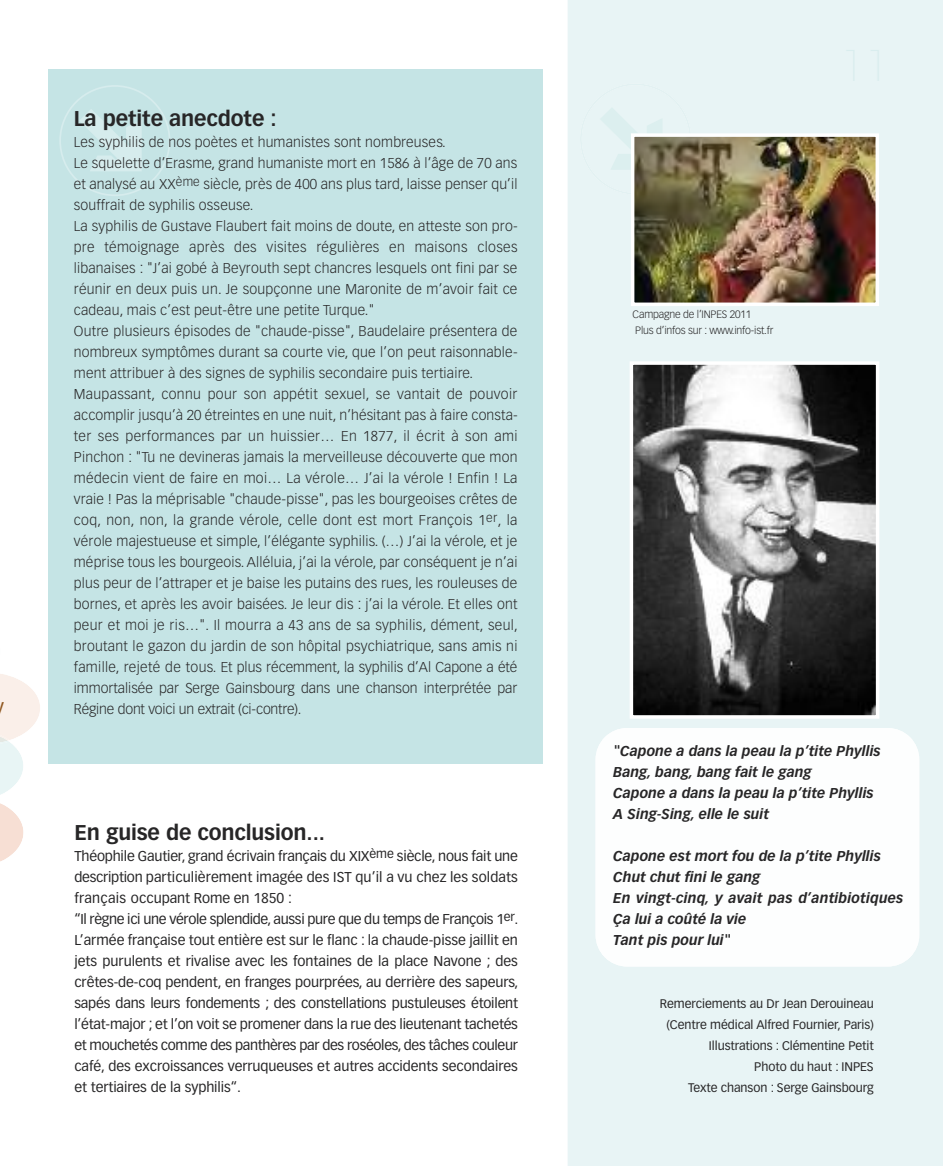
<style>
.page{position:relative;width:943px;height:1166px;background:#fff}
.page>*{position:absolute;margin:0;border:0;box-sizing:border-box;transform-origin:0 0}
.t1{font:700 21px "Vectora LH";letter-spacing:-.005em;color:#272627}
.t2{font:300 14px/21px "Vectora LH";letter-spacing:.015em;color:#272627}
.t3{font:14px/21px "Vectora LH";letter-spacing:-.005em;color:#272627}
.t4{font:italic 700 14px/21px "Vectora LH";color:#272627}
.t5{font:12.25px/21px "Vectora LH";letter-spacing:-.005em;color:#272627;text-align:right}
.t6{font:300 10.5px/15.8px "Vectora LH";letter-spacing:-.015em;color:#272627}
</style>
<div class="page">
<div style="left:48px;top:69px;width:494px;height:695px;background:#c5e4e5"></div>
<div style="left:568px;top:0;width:375px;height:1166px;background:#e8f4f5"></div>
<svg style="left:580px;top:83px;width:111px;height:112px;background:#e6f3f4"></svg>
<img style="left:634px;top:366px;width:240px;height:348px">
<div style="left:629px;top:361px;width:250px;height:358px;border:4px solid #fff"></div>
<img style="left:636px;top:138px;width:238px;height:163px">
<div style="left:631px;top:133px;width:248px;height:173px;border:4px solid #fff"></div>
<svg style="left:595px;top:728px;width:324px;height:238px"></svg>
<svg style="left:59px;top:85px;width:111px;height:111px"></svg>
<svg style="left:0;top:674px;width:40px;height:188px"></svg>
<h1 class="t1" style="left:74px;top:110px;width:204px">La petite anecdote :</h1>
<p class="t2" style="left:74px;top:132px;width:445px">Les syphilis de nos poètes et humanistes sont nombreuses.<br>Le squelette d’Erasme, grand humaniste mort en 1586 à l’âge de 70 ans et analysé au XX<sup>ème</sup> siècle, près de 400 ans plus tard, laisse penser qu’il souffrait de syphilis osseuse.<br>La syphilis de Gustave Flaubert fait moins de doute, en atteste son pro&shy;pre témoignage après des visites régulières en maisons closes libanaises : "J’ai gobé à Beyrouth sept chancres lesquels ont fini par se réunir en deux puis un. Je soupçonne une Maronite de m’avoir fait ce cadeau, mais c’est peut-être une petite Turque."<br>Outre plusieurs épisodes de "chaude-pisse", Baudelaire présentera de nombreux symptômes durant sa courte vie, que l’on peut raisonnable&shy;ment attribuer à des signes de syphilis secondaire puis tertiaire.<br>Maupassant, connu pour son appétit sexuel, se vantait de pouvoir accomplir jusqu’à 20 étreintes en une nuit, n’hésitant pas à faire consta&shy;ter ses performances par un huissier… En 1877, il écrit à son ami Pinchon : "Tu ne devineras jamais la merveilleuse découverte que mon médecin vient de faire en moi… La vérole… J’ai la vérole ! Enfin ! La vraie ! Pas la méprisable "chaude-pisse", pas les bourgeoises crêtes de coq, non, non, la grande vérole, celle dont est mort François 1<sup>er</sup>, la vérole majestueuse et simple, l’élégante syphilis. (…) J’ai la vérole, et je méprise tous les bourgeois. Alléluia, j’ai la vérole, par conséquent je n’ai plus peur de l’attraper et je baise les putains des rues, les rouleuses de bornes, et après les avoir baisées. Je leur dis : j’ai la vérole. Et elles ont peur et moi je ris…". Il mourra a 43 ans de sa syphilis, dément, seul, broutant le gazon du jardin de son hôpital psychiatrique, sans amis ni famille, rejeté de tous. Et plus récemment, la syphilis d’Al Capone a été immortalisée par Serge Gainsbourg dans une chanson interprétée par Régine dont voici un extrait (ci-contre).</p>
<h1 class="t1" style="left:74px;top:824px;width:252px">En guise de conclusion...</h1>
<p class="t3" style="left:74px;top:846px;width:445px">Théophile Gautier, grand écrivain français du XIX<sup>ème</sup> siècle, nous fait une description particulièrement imagée des IST qu’il a vu chez les soldats français occupant Rome en 1850 :<br>“Il règne ici une vérole splendide, aussi pure que du temps de François 1<sup>er</sup>.<br>L’armée française tout entière est sur le flanc : la chaude-pisse jaillit en jets purulents et rivalise avec les fontaines de la place Navone ; des crêtes-de-coq pendent, en franges pourprées, au derrière des sapeurs, sapés dans leurs fondements ; des constellations pustuleuses étoilent l’état-major ; et l’on voit se promener dans la rue des lieutenant tachetés et mouchetés comme des panthères par des roséoles, des tâches couleur café, des excroissances verruqueuses et autres accidents secondaires et tertiaires de la syphilis“.</p>
<p class="t6" style="left:632px;top:307px;width:142px">Campagne de l’INPES 2011<br>Plus d’infos sur : www.info-ist.fr</p>
<p class="t4" style="left:613px;top:741px;width:269px">"Capone a dans la peau la p’tite Phyllis<br>Bang, bang, bang fait le gang<br>Capone a dans la peau la p’tite Phyllis<br>A Sing-Sing, elle le suit</p>
<p class="t4" style="left:613px;top:846px;width:292px">Capone est mort fou de la p’tite Phyllis<br>Chut chut fini le gang<br>En vingt-cinq, y avait pas d’antibiotiques<br>Ça lui a coûté la vie<br>Tant pis pour lui"</p>
<p class="t5" style="left:660px;top:994px;width:215px">Remerciements au Dr Jean Derouineau (Centre médical Alfred Fournier, Paris)<br>Illustrations : Clémentine Petit<br>Photo du haut : INPES<br>Texte chanson : Serge Gainsbourg</p>
</div>
